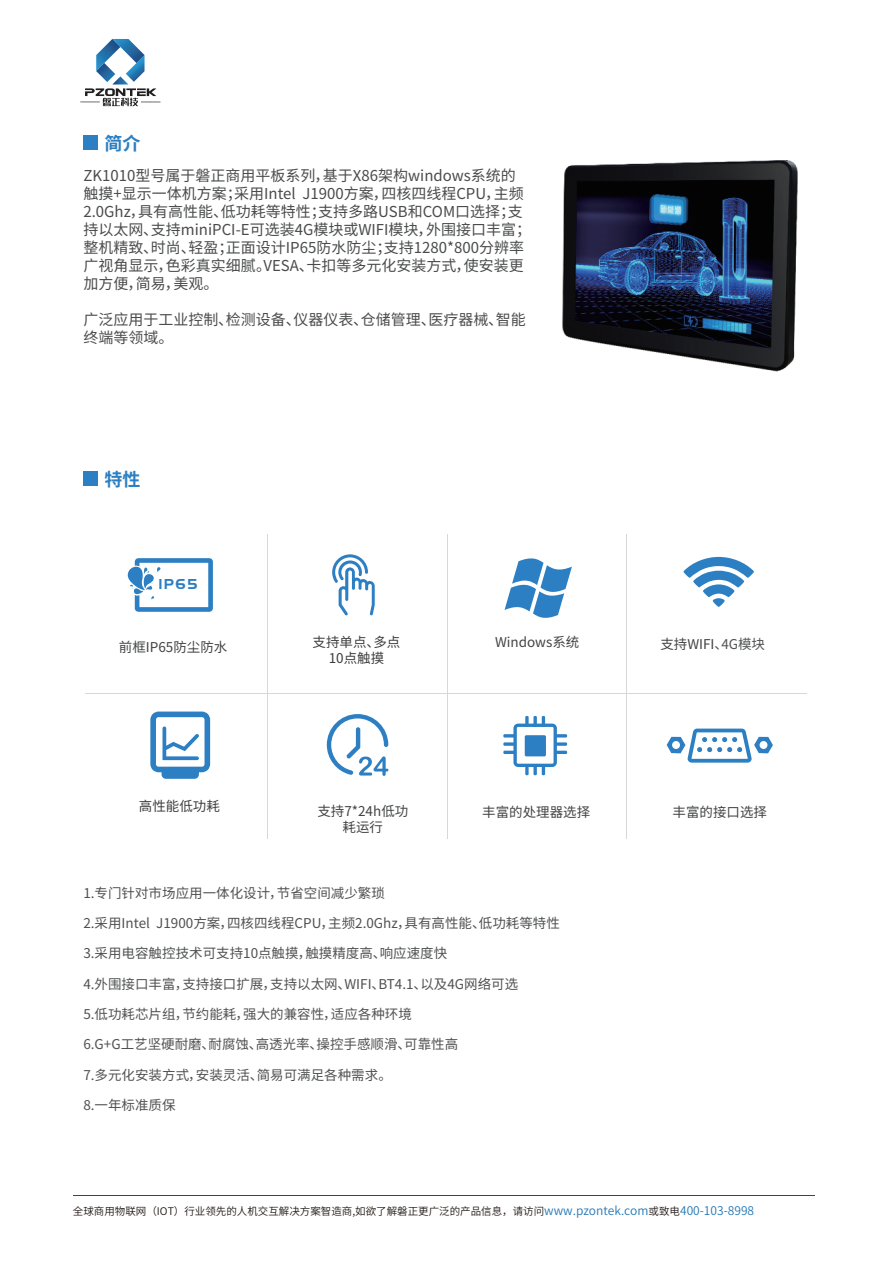
<style>
.page{position:relative;width:893px;height:1263px;background:#fff}
.page>*{position:absolute;margin:0;border:0;box-sizing:border-box;transform-origin:0 0}
.t1{font:700 18px "Source Han Sans CN";color:#2b7fc2}
.t2{font:15px/18px "Source Han Sans CN";color:#4a4b4c}
.t3{font:14.85px "Pang Men Zheng Dao";color:#2b7fc2}
.t4{font:13.5px "Source Han Sans CN";color:#505152}
.t5{font:13.5px/16.2px "Source Han Sans CN";color:#424344;text-align:center}
.t6{font:13.5px/16.2px "Source Han Sans CN";color:#3e3e3f;text-align:center}
.t7{font:10.5px "Source Han Sans CN";color:#211814}
.s1{color:#505152}
.s2{font-size:12px;color:#2578b4}
</style>
<div class="page">
<div style="left:83px;top:135px;width:15px;height:15px;background:#2b7fc2"></div>
<div style="left:83px;top:471px;width:15px;height:15px;background:#2b7fc2"></div>
<svg style="left:667px;top:728px;width:106px;height:35px"></svg>
<svg style="left:503px;top:716px;width:64px;height:60px"></svg>
<svg style="left:127px;top:558px;width:86px;height:54px"></svg>
<hr style="left:86px;top:693px;width:721px;height:1px;background:#d7d7d8">
<hr style="left:267px;top:534px;width:1px;height:305px;background:#d7d7d8">
<hr style="left:447px;top:534px;width:1px;height:305px;background:#d7d7d8">
<hr style="left:626px;top:534px;width:1px;height:305px;background:#d7d7d8">
<hr style="left:73px;top:1195px;width:742px;height:1px;background:#424344">
<svg style="left:80px;top:39px;width:80px;height:67px"></svg>
<svg style="left:327px;top:714px;width:61px;height:62px"></svg>
<svg style="left:332px;top:554px;width:43px;height:61px"></svg>
<svg style="left:150px;top:711px;width:60px;height:68px"></svg>
<svg style="left:683px;top:557px;width:71px;height:50px"></svg>
<svg style="left:505px;top:558px;width:67px;height:60px"></svg>
<img style="left:562px;top:160px;width:235px;height:211px">
<p class="t1" style="left:105px;top:133px;width:37px">简介</p>
<p class="t2" style="left:83px;top:167px;width:449px">ZK1010型号属于磐正商用平板系列，基于X86架构windows系统的触摸+显示一体机方案；采用Intel J1900方案，四核四线程CPU，主频2.0Ghz，具有高性能、低功耗等特性；支持多路USB和COM口选择；支持以太网、支持miniPCI-E可选装4G模块或WIFI模块，外围接口丰富；整机精致、时尚、轻盈；正面设计IP65防水防尘；支持1280*800分辨率广视角显示，色彩真实细腻。VESA、卡扣等多元化安装方式，使安装更加方便，简易，美观。</p>
<p class="t2" style="left:83px;top:311px;width:444px">广泛应用于工业控制、检测设备、仪器仪表、仓储管理、医疗器械、智能终端等领域。</p>
<p class="t1" style="left:105px;top:469px;width:37px">特性</p>
<p class="t3" style="left:158px;top:577px;width:41px">IP65</p>
<p class="t5" style="left:119px;top:640px;width:110px">前框IP65防尘防水</p>
<p class="t6" style="left:139px;top:798px;width:82px">高性能低功耗</p>
<p class="t6" style="left:313px;top:634px;width:89px">支持单点、多点<br>10点触摸</p>
<p class="t5" style="left:317px;top:803px;width:92px">支持7*24h低功耗运行</p>
<p class="t5" style="left:495px;top:634px;width:86px">Windows系统</p>
<p class="t5" style="left:660px;top:636px;width:106px">支持WIFI<span class="s1">、4G模块</span></p>
<p class="t5" style="left:482px;top:804px;width:109px">丰富的处理器选择</p>
<p class="t5" style="left:672px;top:804px;width:96px">丰富的接口选择</p>
<p class="t4" style="left:83px;top:885px;width:303px">1.专门针对市场应用一体化设计，节省空间减少繁琐</p>
<p class="t4" style="left:83px;top:915px;width:478px">2.采用Intel J1900方案，四核四线程CPU，主频2.0Ghz，具有高性能、低功耗等特性</p>
<p class="t4" style="left:83px;top:946px;width:365px">3.采用电容触控技术可支持10点触摸，触摸精度高、响应速度快</p>
<p class="t4" style="left:83px;top:976px;width:436px">4.外围接口丰富，支持接口扩展，支持以太网、WIFI、BT4.1、以及4G网络可选</p>
<p class="t4" style="left:83px;top:1006px;width:330px">5.低功耗芯片组，节约能耗，强大的兼容性，适应各种环境</p>
<p class="t4" style="left:83px;top:1037px;width:376px">6.G+G工艺坚硬耐磨、耐腐蚀、高透光率、操控手感顺滑、可靠性高</p>
<p class="t4" style="left:83px;top:1067px;width:310px">7.多元化安装方式，安装灵活、简易可满足各种需求。</p>
<p class="t4" style="left:83px;top:1097px;width:94px">8.一年标准质保</p>
<p class="t7" style="left:73px;top:1206px;width:683px">全球商用物联网（IOT）行业领先的人机交互解决方案智造商,如欲了解磐正更广泛的产品信息，请访问<span class="s2">www.pzontek.com</span>或致电<span class="s2">400-103-8998</span></p>
</div>
